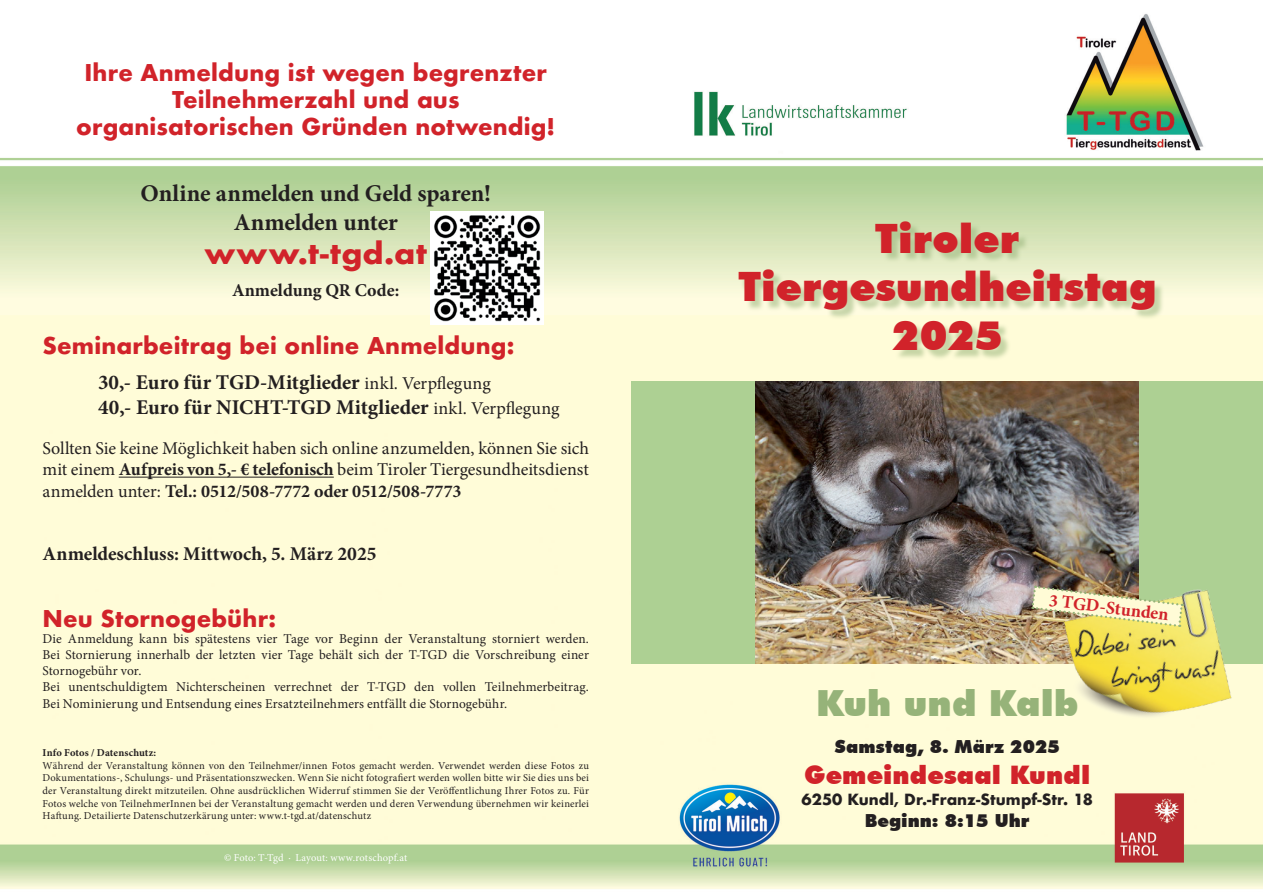
<style>
.page{position:relative;width:1263px;height:893px;background:#fff}
.page>*{position:absolute;margin:0;border:0;box-sizing:border-box;transform-origin:0 0}
.t1{font:900 40.5px/48.6px "Futura BT";letter-spacing:.005em;color:#d1232a;text-align:center}
.t2{font:900 36px "Futura BT";letter-spacing:.005em;color:#96b379}
.t3{font:700 28.5px "Futura";letter-spacing:.015em;color:#d1232a;scale:1.06 1}
.t4{font:900 25.5px "Futura BT";letter-spacing:.005em;color:#d1232a}
.t5{font:700 24px/28.8px "Minion Pro";letter-spacing:-.01em;color:#231f20;text-align:center}
.t6{font:700 22.5px/27px "Futura";letter-spacing:.005em;color:#d1232a;text-align:center}
.t7{font:700 21px/25.2px "Minion Pro";color:#231f20}
.t8{font:700 19.5px "Minion Pro";color:#231f20}
.t9{font:18px/21.6px "Minion Pro";letter-spacing:-.01em;color:#231f20;text-align:justify}
.t10{font:900 18px "Futura BT";letter-spacing:.005em;color:#231f20}
.t11{font:700 18px "Minion Pro";color:#231f20}
.t12{font:700 18px "Minion Pro";color:#d1232a}
.t13{font:700 15px "Futura";color:#231f20}
.t14{font:13.5px/16.2px "Minion Pro";letter-spacing:.005em;color:#231f20}
.t15{font:10.5px/12.6px "Minion Pro";letter-spacing:.015em;color:#231f20;text-align:justify}
.t16{font:10.5px "Minion Pro";letter-spacing:.005em;color:#fff}
.t17{font:700 10.5px "Minion Pro";letter-spacing:.01em;color:#231f20}
.s1{font-weight:400;font-size:18px}
.s2{font-weight:700}
</style>
<div class="page">
<img style="left:0;top:14px;width:1263px;height:875px">
<div style="left:631px;top:381px;width:632px;height:283px;background:#add093"></div>
<div style="left:740px;top:223px;width:425px;height:138px;background:#96b379;opacity:.53"></div>
<hr style="left:119px;top:477px;width:215px;height:1px;background:#231f20">
<img style="left:756px;top:381px;width:382px;height:283px">
<img style="left:1043px;top:564px;width:213px;height:216px">
<img style="left:1030px;top:585px;width:154px;height:43px">
<img style="left:431px;top:211px;width:112px;height:113px">
<h3 class="t6" style="left:76px;top:59px;width:480px">Ihre Anmeldung ist wegen begrenzter<br>Teilnehmerzahl und aus organisatorischen Gründen notwendig!</h3>
<h3 class="t5" style="left:140px;top:178px;width:352px">Online anmelden und Geld sparen!<br>Anmelden unter</h3>
<h3 class="t3" style="left:204px;top:232px;width:212px">www.t-tgd.at</h3>
<h3 class="t11" style="left:232px;top:277px;width:169px">Anmeldung QR Code:</h3>
<h3 class="t6" style="left:43px;top:332px;width:473px">Seminarbeitrag bei online Anmeldung:</h3>
<h3 class="t7" style="left:98px;top:369px;width:463px">30,- Euro für TGD-Mitglieder <span class="s1">inkl. Verpflegung<br></span>40,- Euro für NICHT-TGD Mitglieder <span class="s1">inkl. Verpflegung</span></h3>
<h3 class="t9" style="left:43px;top:437px;width:548px">Sollten Sie keine Möglichkeit haben sich online anzumelden, können Sie sich mit einem <span class="s2">Aufpreis von 5,- € telefonisch</span> beim Tiroler Tiergesundheitsdienst anmelden unter: <span class="s2">Tel.: 0512/508-7772 oder 0512/508-7773</span></h3>
<h3 class="t8" style="left:43px;top:540px;width:335px">Anmeldeschluss: Mittwoch, 5. März 2025</h3>
<h3 class="t6" style="left:43px;top:604px;width:235px">Neu Stornogebühr:</h3>
<p class="t14" style="left:43px;top:630px;width:548px">Die Anmeldung kann bis spätestens vier Tage vor Beginn der Veranstaltung storniert werden.<br>Bei Stornierung innerhalb der letzten vier Tage behält sich der T-TGD die Vorschreibung einer Stornogebühr vor.<br>Bei unentschuldigtem Nichterscheinen verrechnet der T-TGD den vollen Teilnehmerbeitrag.<br>Bei Nominierung und Entsendung eines Ersatzteilnehmers entfällt die Stornogebühr.</p>
<p class="t17" style="left:43px;top:745px;width:115px">Info Fotos / Datenschutz:</p>
<p class="t15" style="left:43px;top:759px;width:548px">Während der Veranstaltung können von den Teilnehmer/innen Fotos gemacht werden. Verwendet werden diese Fotos zu Dokumentations-, Schulungs- und Präsentationszwecken. Wenn Sie nicht fotografiert werden wollen bitte wir Sie dies uns bei der Veranstaltung direkt mitzuteilen. Ohne ausdrücklichen Widerruf stimmen Sie der Veröffentlichung Ihrer Fotos zu. Für Fotos welche von TeilnehmerInnen bei der Veranstaltung gemacht werden und deren Verwendung übernehmen wir keinerlei Haftung. Detailierte Datenschutzerkärung unter: www.t-tgd.at/datenschutz</p>
<p class="t16" style="left:224px;top:851px;width:185px">© Foto: T-Tgd · Layout: www.rotschopf.at</p>
<h1 class="t1" style="left:738px;top:214px;width:420px">Tiroler<br>Tiergesundheitstag<br>2025</h1>
<h3 class="t12" style="left:1050px;top:587px;width:122px;rotate:7deg">3 TGD-Stunden</h3>
<h2 class="t2" style="left:816px;top:682px;width:264px">Kuh und Kalb</h2>
<h3 class="t10" style="left:835px;top:736px;width:226px">Samstag, 8. März 2025</h3>
<h3 class="t4" style="left:804px;top:759px;width:288px">Gemeindesaal Kundl</h3>
<h3 class="t13" style="left:802px;top:789px;width:293px">6250 Kundl, Dr.-Franz-Stumpf-Str. 18</h3>
<h3 class="t10" style="left:865px;top:809px;width:166px">Beginn: 8:15 Uhr</h3>
</div>
